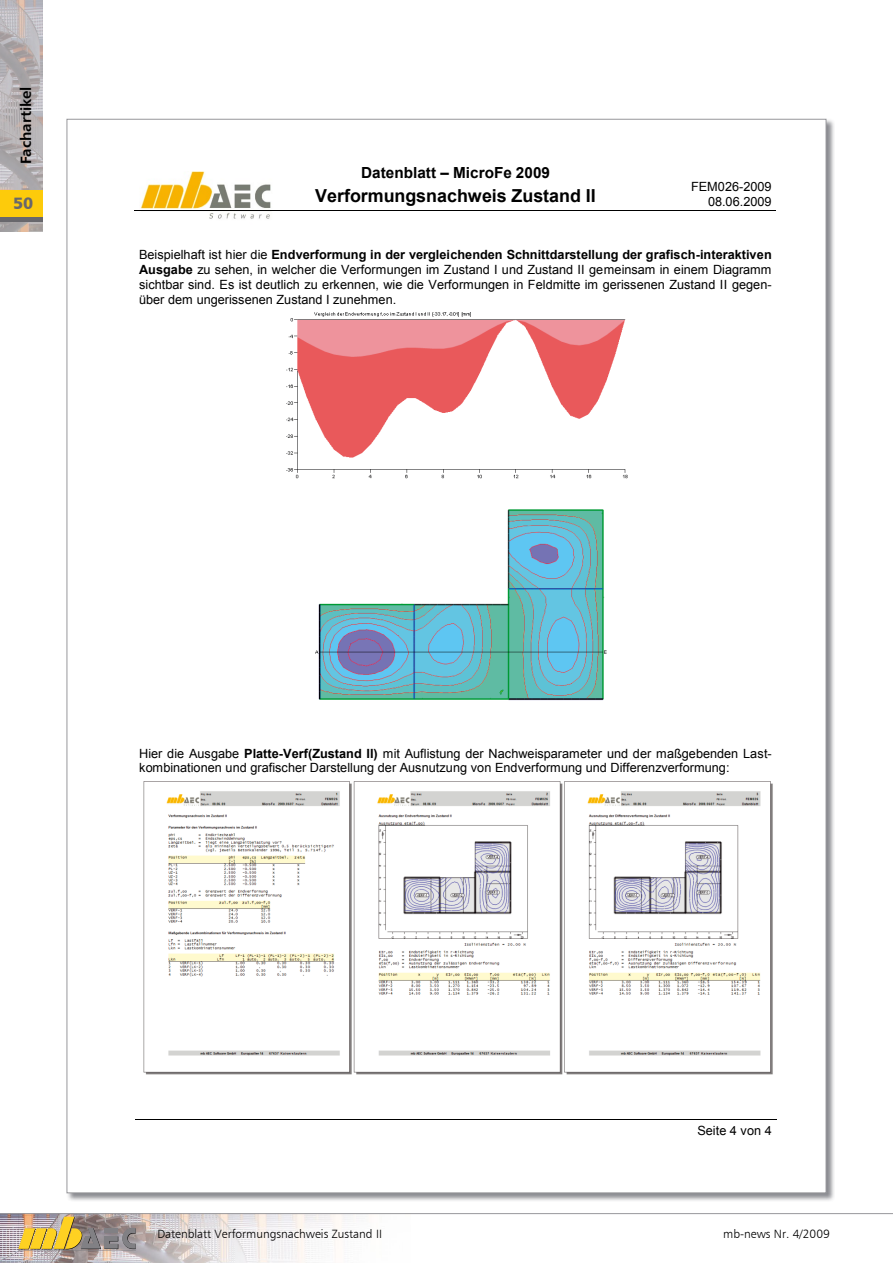
<style>
.page{position:relative;width:893px;height:1263px;background:#fff}
.page>*{position:absolute;margin:0;border:0;box-sizing:border-box;transform-origin:0 0}
.t1{font:700 17.85px "Arial";letter-spacing:-.005em;color:#000}
.t2{font:16.5px "Humanist 777 BT Black B";color:#68676c}
.t3{font:700 15.3px "Arial";color:#000}
.t4{font:15px "Humanist 777 BT Bold B";color:#000}
.t5{font:12.75px/14.7px "Arial";color:#000;text-align:right}
.t6{font:12px "Humanist 777 BT Light B";color:#000}
.s1{font-weight:700}
</style>
<div class="page">
<svg style="left:0;top:0;width:43px;height:232px;background:#b7b1b2"></svg>
<img style="left:0;top:1214px;width:877px;height:49px">
<hr style="left:0;top:1213px;width:893px;height:1px;background:#98989c">
<div style="left:66px;top:119px;width:769px;height:1083px;background:#64656c;opacity:.75"></div>
<div style="left:67px;top:119px;width:759px;height:1074px;background:#fff"></div>
<img style="left:140px;top:172px;width:131px;height:47px">
<hr style="left:134px;top:210px;width:135px;height:1px;background:#000">
<hr style="left:269px;top:210px;width:373px;height:1px;background:#000">
<hr style="left:641px;top:210px;width:135px;height:1px;background:#000">
<hr style="left:135px;top:1119px;width:641px;height:1px;background:#000">
<img style="left:143px;top:781px;width:630px;height:294px">
<img style="left:286px;top:312px;width:342px;height:389px">
<div style="left:0;top:191px;width:43px;height:27px;background:#fdcb0b"></div>
<hr style="left:0;top:218px;width:43px;height:4px;background:#68676c">
<img style="left:18px;top:1217px;width:118px;height:32px">
<p class="t4" style="left:17px;top:164px;width:79px;rotate:-90deg">Fachartikel</p>
<p class="t2" style="left:13px;top:192px;width:22px">50</p>
<p class="t3" style="left:361px;top:163px;width:190px">Datenblatt – MicroFe 2009</p>
<h1 class="t1" style="left:315px;top:184px;width:282px">Verformungsnachweis Zustand II</h1>
<p class="t5" style="left:691px;top:179px;width:82px">FEM026-2009<br>08.06.2009</p>
<p class="t5" style="left:139px;top:248px;width:634px;text-align:justify">Beispielhaft ist hier die <span class="s1">Endverformung in der vergleichenden Schnittdarstellung der grafisch-interaktiven Ausgabe</span> zu sehen, in welcher die Verformungen im Zustand I und Zustand II gemeinsam in einem Diagramm sichtbar sind. Es ist deutlich zu erkennen, wie die Verformungen in Feldmitte im gerissenen Zustand II gegen&shy;über dem ungerissenen Zustand I zunehmen.</p>
<p class="t5" style="left:139px;top:746px;width:634px;text-align:left">Hier die Ausgabe <span class="s1">Platte-Verf(Zustand II)</span> mit Auflistung der Nachweisparameter und der maßgebenden Last&shy;kombinationen und grafischer Darstellung der Ausnutzung von Endverformung und Differenzverformung:</p>
<p class="t5" style="left:697px;top:1124px;width:76px">Seite 4 von 4</p>
<p class="t6" style="left:157px;top:1227px;width:226px">Datenblatt Verformungsnachweis Zustand II</p>
<p class="t6" style="left:723px;top:1227px;width:108px">mb-news Nr. 4/2009</p>
</div>
